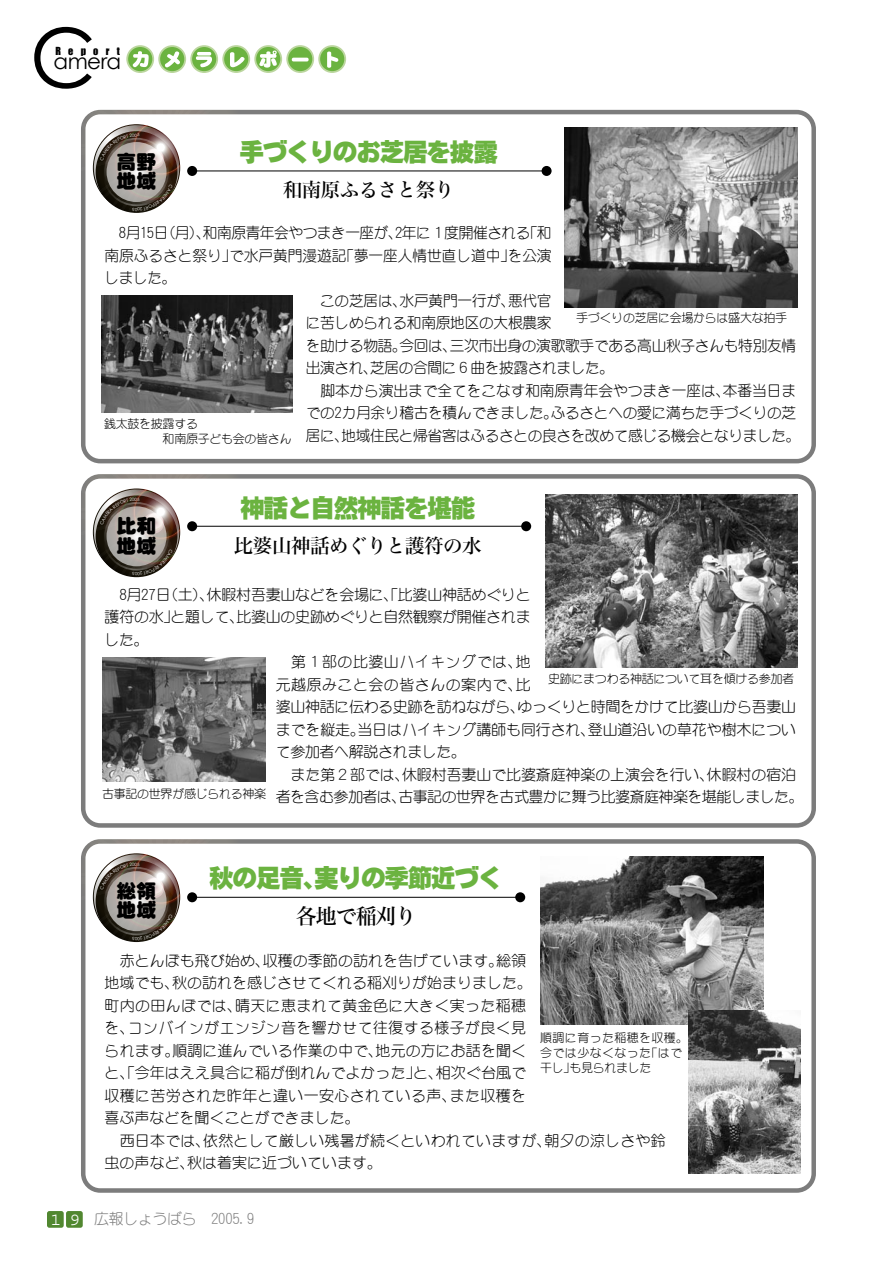
<style>
.page{position:relative;width:893px;height:1263px;background:#fff}
.page>*{position:absolute;margin:0;border:0;box-sizing:border-box;transform-origin:0 0}
.t1{font:81.9px "Century Gothic";color:#000}
.t2{font:24px "Motoya Cedar W8 90 msp RKSJ H";letter-spacing:-.025em;color:#6bb340}
.t3{font:21.45px "Century Gothic";letter-spacing:-.03em;color:#000}
.t4{font:21px "Hiragino Min W5 90 msp RKSJ H";letter-spacing:-.05em;color:#000}
.t5{font:19.8px/19.8px "DF Maru Gothic UB";color:#000}
.t6{font:19.5px "Hiragino Min W5 90 msp RKSJ H";letter-spacing:-.025em;color:#000}
.t7{font:300 15px/22.5px "DF Maru Gothic";letter-spacing:-.01em;color:#000}
.t8{font:300 15px/22.5px "DF Maru Gothic";letter-spacing:.01em;color:#000}
.t9{font:300 15px "DF Maru Gothic";letter-spacing:-.035em;color:#000}
.t10{font:300 15px "DF Maru Gothic";letter-spacing:-.03em;color:#000}
.t11{font:300 15px "DF Maru Gothic";letter-spacing:.03em;color:#000}
.t12{font:300 15px "DF Maru Gothic";letter-spacing:-.025em;color:#7c7c7c}
.t13{font:300 12px/15px "DF Maru Gothic";letter-spacing:-.025em;color:#000}
.t14{font:300 12px/15px "DF Maru Gothic";letter-spacing:.03em;color:#000}
.t15{font:10.2px "Impact";letter-spacing:.705em;color:#000}
</style>
<div class="page">
<img style="left:541px;top:856px;width:222px;height:168px">
<div style="left:47px;top:1211px;width:17px;height:17px;background:#518730;border-radius:2px"></div>
<div style="left:66px;top:1211px;width:17px;height:17px;background:#518730;border-radius:2px"></div>
<div style="left:81px;top:839px;width:735px;height:354px;border:4px solid #7c7c7c;border-radius:17px"></div>
<hr style="left:194px;top:897px;width:324px;height:1px;background:#000">
<div style="left:515px;top:892px;width:10px;height:10px;background:#000;border-radius:50%"></div>
<div style="left:81px;top:474px;width:735px;height:354px;border:4px solid #7c7c7c;border-radius:17px"></div>
<hr style="left:194px;top:526px;width:330px;height:1px;background:#000">
<div style="left:521px;top:521px;width:10px;height:10px;background:#000;border-radius:50%"></div>
<div style="left:81px;top:110px;width:735px;height:353px;border:4px solid #7c7c7c;border-radius:17px"></div>
<hr style="left:194px;top:171px;width:350px;height:1px;background:#000">
<div style="left:542px;top:166px;width:10px;height:10px;background:#000;border-radius:50%"></div>
<svg style="left:127px;top:46px;width:26px;height:26px"></svg>
<div style="left:126px;top:45px;width:28px;height:28px;border:2px solid #bbd69e;border-radius:50%"></div>
<svg style="left:159px;top:46px;width:26px;height:26px"></svg>
<div style="left:158px;top:45px;width:28px;height:28px;border:2px solid #bbd69e;border-radius:50%"></div>
<svg style="left:191px;top:46px;width:26px;height:26px"></svg>
<div style="left:190px;top:45px;width:28px;height:28px;border:2px solid #bbd69e;border-radius:50%"></div>
<svg style="left:223px;top:46px;width:26px;height:26px"></svg>
<div style="left:222px;top:45px;width:28px;height:28px;border:2px solid #bbd69e;border-radius:50%"></div>
<svg style="left:255px;top:46px;width:26px;height:26px"></svg>
<div style="left:254px;top:45px;width:28px;height:28px;border:2px solid #bbd69e;border-radius:50%"></div>
<svg style="left:287px;top:46px;width:26px;height:26px"></svg>
<div style="left:286px;top:45px;width:28px;height:28px;border:2px solid #bbd69e;border-radius:50%"></div>
<svg style="left:319px;top:46px;width:26px;height:26px"></svg>
<div style="left:318px;top:45px;width:28px;height:28px;border:2px solid #bbd69e;border-radius:50%"></div>
<svg style="left:292px;top:58px;width:17px;height:3px"></svg>
<svg style="left:327px;top:52px;width:11px;height:16px"></svg>
<img style="left:564px;top:128px;width:233px;height:179px">
<img style="left:102px;top:296px;width:191px;height:116px">
<img style="left:102px;top:657px;width:163px;height:124px">
<img style="left:545px;top:494px;width:252px;height:173px">
<img style="left:689px;top:1010px;width:111px;height:163px">
<svg style="left:81px;top:779px;width:177px;height:195px"></svg>
<svg style="left:81px;top:414px;width:177px;height:195px"></svg>
<svg style="left:81px;top:49px;width:196px;height:196px"></svg>
<h1 class="t1" style="left:30px;top:0;width:68px">C</h1>
<p class="t15" style="left:55px;top:43px;width:66px">Report</p>
<h3 class="t3" style="left:54px;top:46px;width:69px">amera</h3>
<h3 class="t5" style="left:117px;top:151px;width:41px">高野地域</h3>
<h2 class="t2" style="left:240px;top:140px;width:260px">手づくりのお芝居を披露</h2>
<h3 class="t6" style="left:283px;top:180px;width:173px">和南原ふるさと祭り</h3>
<p class="t10" style="left:119px;top:225px;width:434px">8月15日（月）、和南原青年会やつまき一座が、2年に１度開催される「和</p>
<p class="t7" style="left:105px;top:244px;width:448px">南原ふるさと祭り」で水戸黄門漫遊記「夢一座人情世直し道中」を公演</p>
<p class="t7" style="left:105px;top:266px;width:74px">しました。</p>
<p class="t7" style="left:320px;top:289px;width:233px">この芝居は、水戸黄門一行が、悪代官</p>
<p class="t7" style="left:306px;top:311px;width:247px">に苦しめられる和南原地区の大根農家</p>
<p class="t7" style="left:306px;top:334px;width:492px">を助ける物語。今回は、三次市出身の演歌歌手である高山秋子さんも特別友情</p>
<p class="t7" style="left:306px;top:356px;width:310px">出演され、芝居の合間に６曲を披露されました。</p>
<p class="t7" style="left:320px;top:379px;width:477px">脚本から演出まで全てをこなす和南原青年会やつまき一座は、本番当日ま</p>
<p class="t7" style="left:306px;top:401px;width:492px">での2カ月余り稽古を積んできました。ふるさとへの愛に満ちた手づくりの芝</p>
<p class="t7" style="left:306px;top:424px;width:496px">居に、地域住民と帰省客はふるさとの良さを改めて感じる機会となりました。</p>
<p class="t13" style="left:576px;top:310px;width:212px">手づくりの芝居に会場からは盛大な拍手</p>
<p class="t13" style="left:163px;top:416px;width:131px;text-indent:-59px">銭太鼓を披露する<br>和南原子ども会の皆さん</p>
<h3 class="t5" style="left:117px;top:516px;width:41px">比和地域</h3>
<h2 class="t2" style="left:241px;top:496px;width:236px">神話と自然神話を堪能</h2>
<h3 class="t6" style="left:234px;top:536px;width:249px">比婆山神話めぐりと護符の水</h3>
<p class="t7" style="left:119px;top:583px;width:413px">8月27日（土）、休暇村吾妻山などを会場に「、比婆山神話めぐりと</p>
<p class="t7" style="left:105px;top:605px;width:427px">護符の水」と題して、比婆山の史跡めぐりと自然観察が開催されま</p>
<p class="t7" style="left:105px;top:628px;width:46px">した。</p>
<p class="t11" style="left:291px;top:654px;width:241px">第１部の比婆山ハイキングでは、地</p>
<p class="t11" style="left:276px;top:677px;width:256px">元越原みこと会の皆さんの案内で、比</p>
<p class="t7" style="left:276px;top:695px;width:522px">婆山神話に伝わる史跡を訪ねながら、ゆっくりと時間をかけて比婆山から吾妻山</p>
<p class="t7" style="left:276px;top:718px;width:522px">までを縦走。当日はハイキング講師も同行され、登山道沿いの草花や樹木につい</p>
<p class="t7" style="left:276px;top:740px;width:192px">て参加者へ解説されました。</p>
<p class="t7" style="left:291px;top:763px;width:507px">また第２部では、休暇村吾妻山で比婆斎庭神楽の上演会を行い、休暇村の宿泊</p>
<p class="t9" style="left:276px;top:789px;width:529px">者を含む参加者は、古事記の世界を古式豊かに舞う比婆斎庭神楽を堪能しました。</p>
<p class="t13" style="left:548px;top:671px;width:248px">史跡にまつわる神話について耳を傾ける参加者</p>
<p class="t13" style="left:102px;top:786px;width:166px">古事記の世界が感じられる神楽</p>
<h3 class="t5" style="left:117px;top:881px;width:41px">総領地域</h3>
<h2 class="t2" style="left:210px;top:866px;width:294px">秋の足音、実りの季節近づく</h2>
<h3 class="t4" style="left:296px;top:905px;width:122px">各地で稲刈り</h3>
<p class="t7" style="left:105px;top:949px;width:429px;text-indent:15px">赤とんぼも飛び始め、収穫の季節の訪れを告げています。総領地域でも、秋の訪れを感じさせてくれる稲刈りが始まりました。町内の田んぼでは、晴天に恵まれて黄金色に大きく実った稲穂を、コンバインがエンジン音を響かせて往復する様子が良く見られます。順調に進んでいる作業の中で、地元の方にお話を聞くと、「今年はええ具合に稲が倒れんでよかった」と、相次ぐ台風で収穫に苦労された昨年と違い一安心されている声、また収穫を喜ぶ声などを聞くことができました。</p>
<p class="t8" style="left:105px;top:1129px;width:563px;text-indent:15px">西日本では、依然として厳しい残暑が続くといわれていますが、朝夕の涼しさや鈴虫の声など、秋は着実に近づいています。</p>
<p class="t14" style="left:540px;top:1030px;width:149px">順調に育った稲穂を収穫。今では少なくなった「はで干し」も見られました</p>
<p class="t12" style="left:94px;top:1211px;width:162px">広報しょうばら 2005.9</p>
</div>
